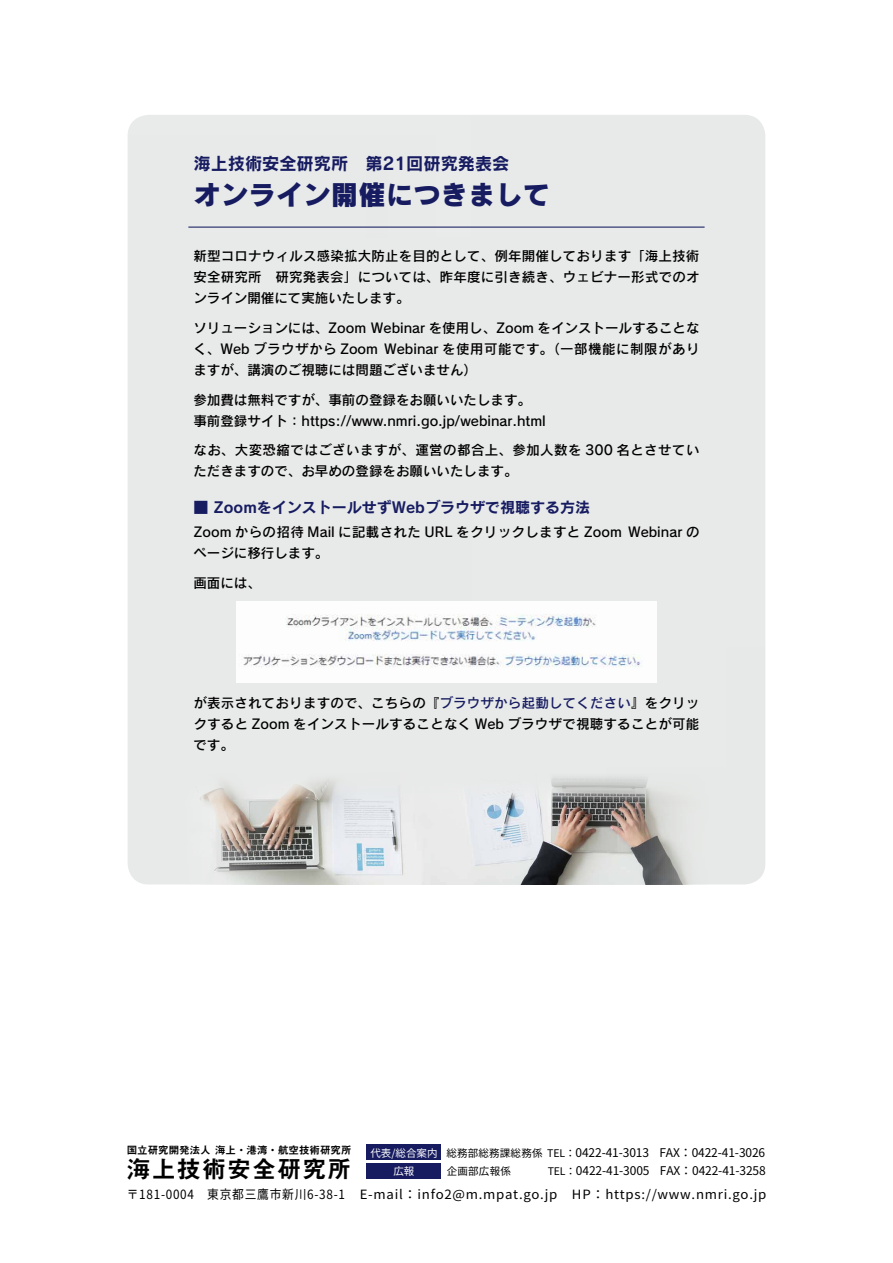
<style>
.page{position:relative;width:893px;height:1263px;background:#fff}
.page>*{position:absolute;margin:0;border:0;box-sizing:border-box;transform-origin:0 0}
.t1{font:27.45px "Rodin Pro EB";color:#171c61}
.t2{font:24px "Midashi Go Pro MB31";letter-spacing:.045em;color:#000}
.t3{font:17.25px "Rodin Pro B";color:#171c61}
.t4{font:15px "Rodin Pro B";color:#171c61}
.t5{font:13.5px/21px "Rodin Pro DB";color:#000;text-align:justify}
.t6{font:13.5px/21px "Rodin Pro DB";letter-spacing:.03em;color:#000}
.t7{font:12.75px "Noto Sans CJ Kjp";letter-spacing:.055em;color:#000;scale:.92 1}
.t8{font:12px "Noto Sans CJ Kjp";letter-spacing:-.01em;color:#000}
.t9{font:10.5px "Midashi Go Pro MB31";color:#000}
.t10{font:10.5px/18.1px "Noto Sans CJ Kjp";color:#fff;text-align:center}
.t11{font:10.5px "Noto Sans CJ Kjp";letter-spacing:.02em;color:#000}
.s1{color:#171c61}
.s2{font-size:10.5px}
</style>
<div class="page">
<img style="left:183px;top:770px;width:527px;height:114px">
<div style="left:367px;top:1144px;width:74px;height:16px;background:#171c61"></div>
<div style="left:367px;top:1163px;width:74px;height:16px;background:#171c61"></div>
<div style="left:180px;top:217px;width:533px;height:20px;background:#e8eae9"></div>
<hr style="left:188px;top:227px;width:517px;height:1px;background:#171c61">
<img style="left:238px;top:613px;width:405px;height:55px">
<p class="t3" style="left:193px;top:152px;width:317px">海上技術安全研究所　第21回研究発表会</p>
<h1 class="t1" style="left:193px;top:175px;width:358px">オンライン開催につきまして</h1>
<p class="t5" style="left:193px;top:245px;width:508px">新型コロナウィルス感染拡大防止を目的として、例年開催しております「海上技術安全研究所　研究発表会」については、昨年度に引き続き、ウェビナー形式でのオンライン開催にて実施いたします。</p>
<p class="t5" style="left:193px;top:317px;width:508px">ソリューションには、Zoom Webinar を使用し、Zoom をインストールすることなく、Web ブラウザから Zoom Webinar を使用可能です。（一部機能に制限がありますが、講演のご視聴には問題ございません）</p>
<p class="t5" style="left:193px;top:388px;width:354px">参加費は無料ですが、事前の登録をお願いいたします。事前登録サイト：https://www.nmri.go.jp/webinar.html</p>
<p class="t6" style="left:193px;top:439px;width:508px">なお、大変恐縮ではございますが、運営の都合上、参加人数を 300 名とさせていただきますので、お早めの登録をお願いいたします。</p>
<p class="t4" style="left:193px;top:497px;width:398px">■ ZoomをインストールせずWebブラウザで視聴する方法</p>
<p class="t5" style="left:193px;top:521px;width:507px">Zoom からの招待 Mail に記載された URL をクリックしますと Zoom Webinar のページに移行します。</p>
<p class="t5" style="left:193px;top:572px;width:69px">画面には、</p>
<p class="t5" style="left:193px;top:692px;width:507px">が表示されておりますので、こちらの『<span class="s1">ブラウザから起動してください</span>』をクリックすると Zoom をインストールすることなく Web ブラウザで視聴することが可能です。</p>
<p class="t9" style="left:127px;top:1141px;width:226px">国立研究開発法人 海上・港湾・航空技術研究所</p>
<h2 class="t2" style="left:127px;top:1149px;width:226px">海上技術安全研究所</h2>
<p class="t11" style="left:447px;top:1166px;width:66px">企画部広報係</p>
<p class="t8" style="left:548px;top:1164px;width:220px"><span class="s2">TEL：</span>0422-41-3005 FAX：0422-41-3258</p>
<p class="t10" style="left:370px;top:1144px;width:69px">代表/総合案内広報</p>
<p class="t8" style="left:446px;top:1146px;width:320px"><span class="s2">総務部総務課総務係 TEL：</span>0422-41-3013 FAX：0422-41-3026</p>
<p class="t7" style="left:127px;top:1187px;width:697px">〒181-0004　東京都三鷹市新川6-38-1 E-mail：info2@m.mpat.go.jp　HP：https://www.nmri.go.jp</p>
</div>
